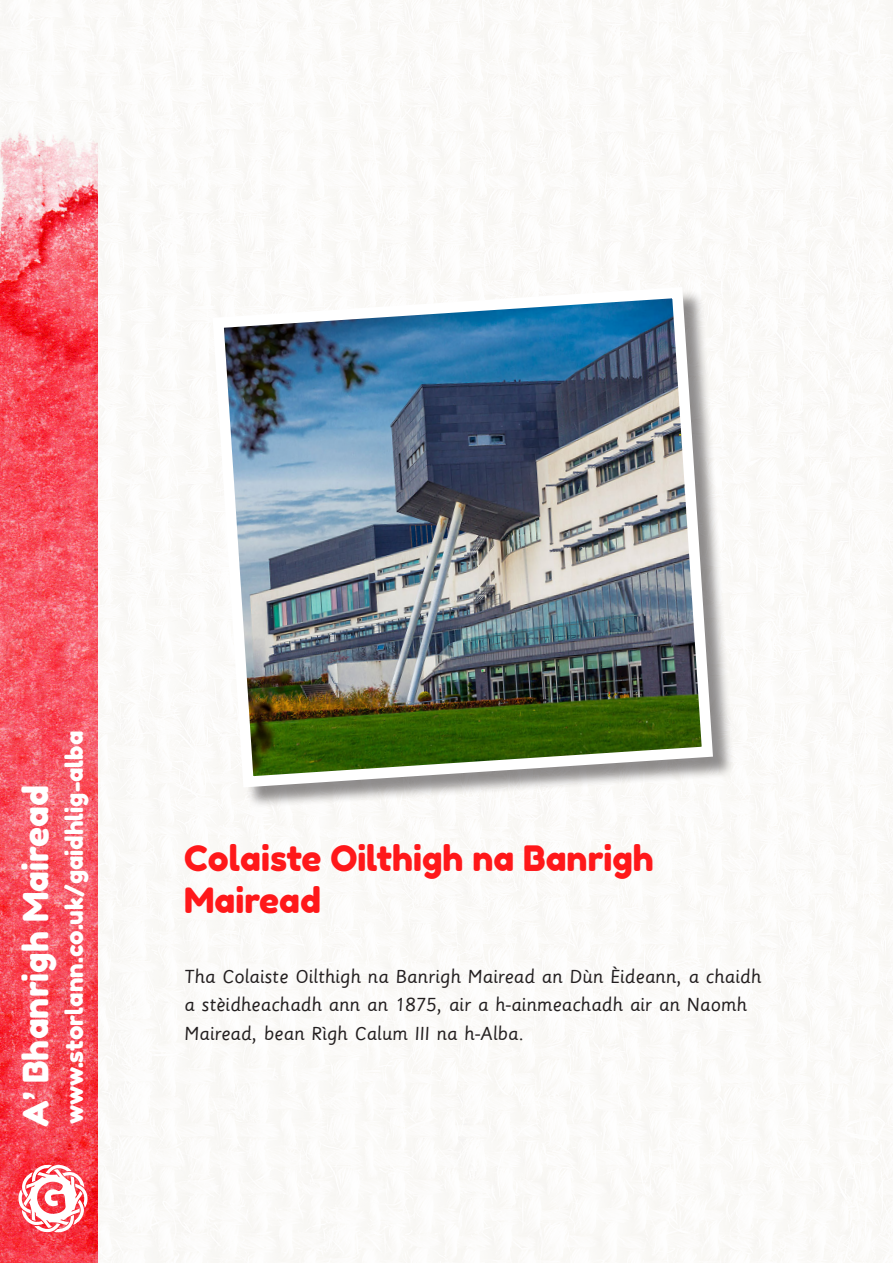
<style>
.page{position:relative;width:893px;height:1263px;background:#fff}
.page>*{position:absolute;margin:0;border:0;box-sizing:border-box;transform-origin:0 0}
.t1{font:34.95px/41.8px "Fredoka One";color:#ff181a}
.t2{font:34.95px "Fredoka One";color:#fff}
.t3{font:24.15px "Fredoka One";color:#fff}
.t4{font:21px/28.5px "Sassoon Primary";color:#231f20}
</style>
<div class="page">
<img style="left:0;top:0;width:98px;height:1263px">
<svg style="left:18px;top:1164px;width:70px;height:68px"></svg>
<div style="left:216px;top:290px;width:519px;height:519px;background:#231f20;opacity:.5"></div>
<img style="left:207px;top:281px;width:512px;height:512px">
<p class="t2" style="left:14px;top:1127px;width:343px;rotate:-90deg">A’ Bhanrigh Mairead</p>
<p class="t3" style="left:60px;top:1124px;width:394px;rotate:-90deg">www.storlann.co.uk/gaidhlig-alba</p>
<p class="t1" style="left:184px;top:837px;width:471px">Colaiste Oilthigh na Banrigh<br>Mairead</p>
<p class="t4" style="left:184px;top:961px;width:578px">Tha Colaiste Oilthigh na Banrigh Mairead an Dùn Èideann, a chaidh a stèidheachadh ann an 1875, air a h-ainmeachadh air an Naomh<br>Mairead, bean Rìgh Calum III na h-Alba.</p>
</div>
